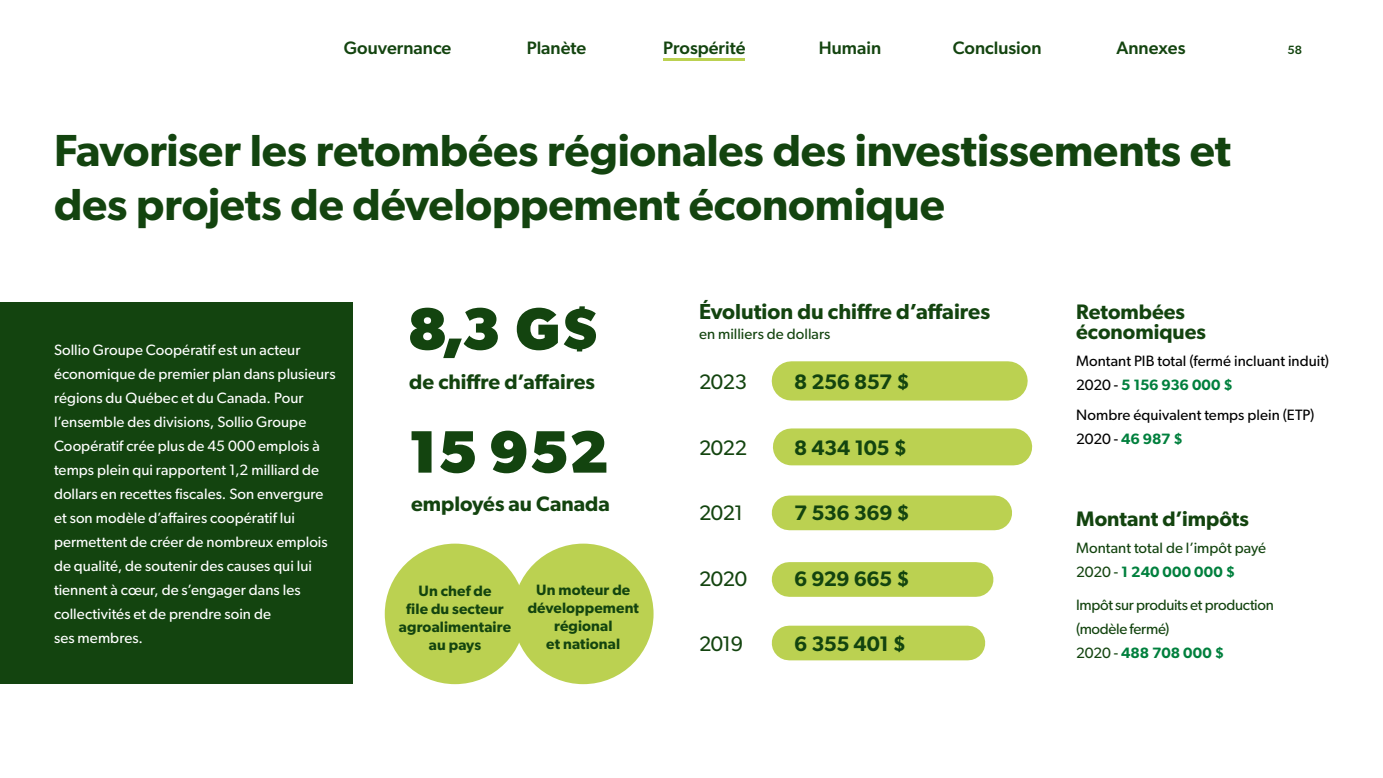
<style>
.page{position:relative;width:1383px;height:778px;background:#fff}
.page>*{position:absolute;margin:0;border:0;box-sizing:border-box;transform-origin:0 0}
.t1{font:700 60px "Gibson";color:#13440f}
.t2{font:600 45px/54px "Gibson";letter-spacing:-.005em;color:#13440f}
.t3{font:600 21.75px "Gibson";color:#13440f}
.t4{font:600 21px/19.5px "Gibson";color:#13440f}
.t5{font:21px "Gibson";letter-spacing:-.02em;color:#13440f}
.t6{font:500 18px "Gibson";color:#13440f}
.t7{font:15px/24px "Gibson";letter-spacing:.005em;color:#fff}
.t8{font:15px/24px "Gibson";letter-spacing:-.005em;color:#13440f}
.t9{font:15px/24px "Gibson";letter-spacing:.005em;color:#000}
.t10{font:600 15px/18px "Gibson";letter-spacing:.005em;color:#13440f;text-align:center}
.t11{font:500 12px "Gibson";color:#13440f}
.s1{font-weight:600;color:#00803d}
</style>
<div class="page">
<div style="left:0;top:302px;width:352px;height:382px;background:#13440f"></div>
<div style="left:385px;top:543px;width:140px;height:141px;background:#bbd151;border-radius:50%"></div>
<div style="left:513px;top:543px;width:140px;height:141px;background:#bbd151;border-radius:50%"></div>
<div style="left:791px;top:361px;width:217px;height:39px;background:#bbd151"></div>
<div style="left:791px;top:428px;width:222px;height:37px;background:#bbd151"></div>
<div style="left:789px;top:495px;width:205px;height:35px;background:#bbd151"></div>
<div style="left:789px;top:562px;width:187px;height:35px;background:#bbd151"></div>
<div style="left:789px;top:625px;width:178px;height:35px;background:#bbd151"></div>
<hr style="left:663px;top:59px;width:81px;height:2px;background:#bbd151">
<p class="t6" style="left:344px;top:37px;width:109px">Gouvernance</p>
<p class="t6" style="left:526px;top:37px;width:61px">Planète</p>
<p class="t6" style="left:663px;top:37px;width:84px">Prospérité</p>
<p class="t6" style="left:819px;top:37px;width:64px">Humain</p>
<p class="t6" style="left:952px;top:37px;width:90px">Conclusion</p>
<p class="t6" style="left:1116px;top:37px;width:71px">Annexes</p>
<p class="t11" style="left:1287px;top:43px;width:16px">58</p>
<h2 class="t2" style="left:54px;top:122px;width:1178px">Favoriser les retombées régionales des investissements et des projets de développement économique</h2>
<p class="t7" style="left:54px;top:338px;width:283px">Sollio Groupe Coopératif est un acteur économique de premier plan dans plusieurs régions du Québec et du Canada. Pour l’ensemble des divisions, Sollio Groupe Coopératif crée plus de 45 000 emplois à temps plein qui rapportent 1,2 milliard de dollars en recettes fiscales. Son envergure et son modèle d’affaires coopératif lui permettent de créer de nombreux emplois de qualité, de soutenir des causes qui lui tiennent à cœur, de s’engager dans les collectivités et de prendre soin de<br>ses membres.</p>
<h1 class="t1" style="left:407px;top:293px;width:194px">8,3 G$</h1>
<h3 class="t4" style="left:409px;top:372px;width:187px">de chiffre d’affaires</h3>
<h1 class="t1" style="left:407px;top:416px;width:203px">15 952</h1>
<h3 class="t4" style="left:411px;top:493px;width:200px">employés au Canada</h3>
<p class="t10" style="left:399px;top:581px;width:114px">Un chef de<br>file du secteur agroalimentaire au pays</p>
<p class="t10" style="left:527px;top:581px;width:113px">Un moteur de développement régional<br>et national</p>
<h3 class="t3" style="left:699px;top:298px;width:293px">Évolution du chiffre d’affaires</h3>
<p class="t8" style="left:699px;top:321px;width:133px">en milliers de dollars</p>
<h3 class="t4" style="left:794px;top:371px;width:117px">8 256 857 $</h3>
<h3 class="t5" style="left:699px;top:369px;width:49px">2023</h3>
<h3 class="t5" style="left:699px;top:434px;width:49px">2022</h3>
<h3 class="t4" style="left:794px;top:437px;width:114px">8 434 105 $</h3>
<h3 class="t5" style="left:699px;top:500px;width:46px">2021</h3>
<h3 class="t4" style="left:794px;top:502px;width:117px">7 536 369 $</h3>
<h3 class="t5" style="left:699px;top:565px;width:49px">2020</h3>
<h3 class="t4" style="left:794px;top:568px;width:117px">6 929 665 $</h3>
<h3 class="t5" style="left:699px;top:631px;width:45px">2019</h3>
<h3 class="t4" style="left:794px;top:633px;width:113px">6 355 401 $</h3>
<h3 class="t4" style="left:1076px;top:301px;width:131px">Retombées économiques</h3>
<p class="t9" style="left:1076px;top:348px;width:254px">Montant PIB total (fermé incluant induit)<br>2020 - <span class="s1">5 156 936 000 $</span></p>
<p class="t9" style="left:1076px;top:403px;width:240px">Nombre équivalent temps plein (ETP)<br>2020 - <span class="s1">46 987 $</span></p>
<h3 class="t4" style="left:1076px;top:509px;width:174px">Montant d’impôts</h3>
<p class="t8" style="left:1076px;top:536px;width:191px">Montant total de l’impôt payé<br>2020 - <span class="s1">1 240 000 000 $</span></p>
<p class="t8" style="left:1076px;top:593px;width:199px">Impôt sur produits et production (modèle fermé)<br>2020 - <span class="s1">488 708 000 $</span></p>
</div>
